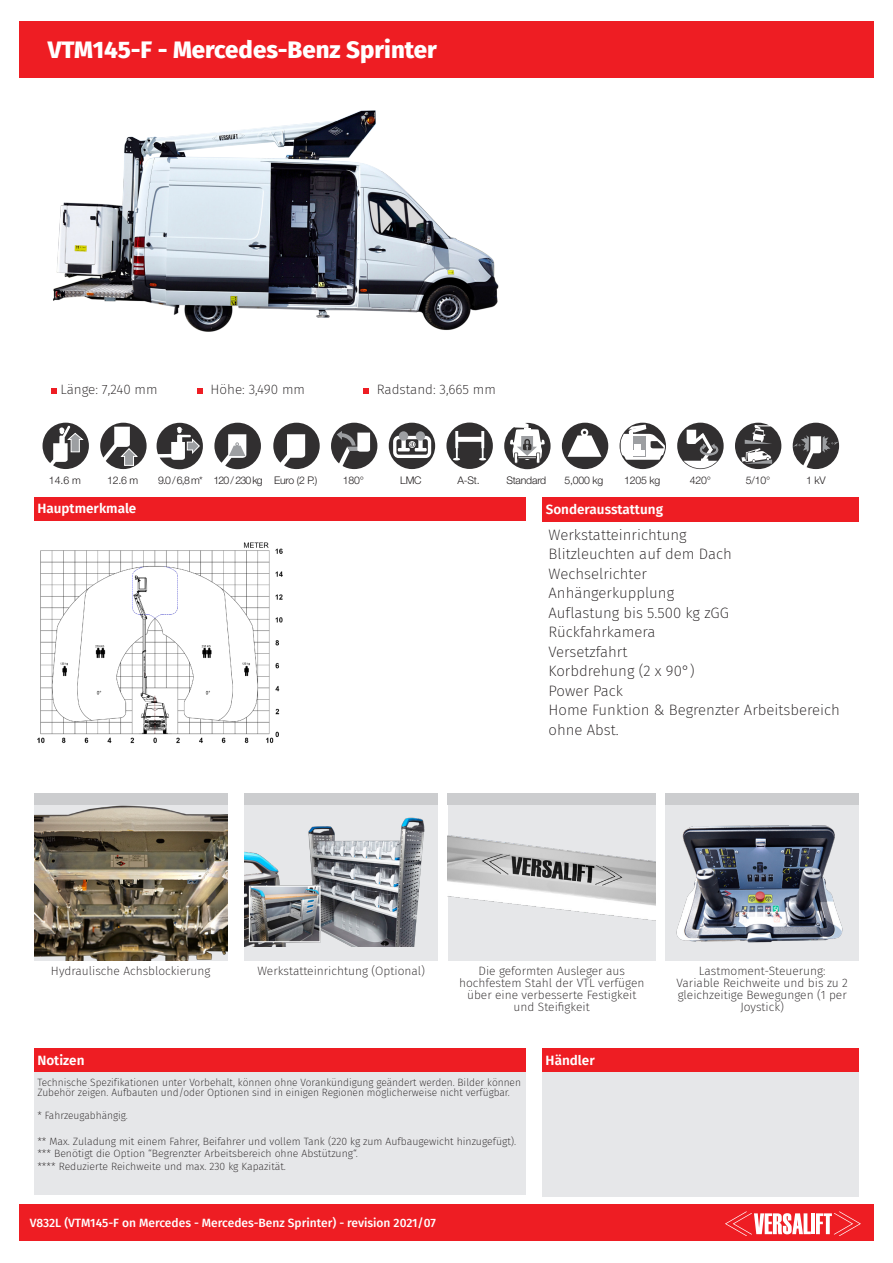
<style>
.page{position:relative;width:893px;height:1263px;background:#fff}
.page>*{position:absolute;margin:0;border:0;box-sizing:border-box;transform-origin:0 0}
.t1{font:800 24px "Fira Sans";color:#fff}
.Paragraph_Style_1{font:200 15px/19.5px "Fira Sans";color:#231f20}
.t2{font:600 13.5px "Fira Sans";color:#fff}
.t3{font:200 13.5px "Fira Sans";color:#231f20}
.t4{font:200 12px/12px "Fira Sans";color:#231f20;text-align:center}
.t5{font:500 12px "Fira Sans";color:#fff}
.Paragraph_Style_1-2{font:200 10.5px/10.5px "Fira Sans";color:#231f20}
.t6{font:300 10.5px "Helvetica Neue LT Std";letter-spacing:-.02em;color:#231f20}
</style>
<div class="page">
<div style="left:19px;top:1204px;width:855px;height:37px;background:#ee1d23"></div>
<svg style="left:725px;top:1211px;width:136px;height:25px"></svg>
<svg style="left:43px;top:423px;width:46px;height:46px"></svg>
<svg style="left:100px;top:423px;width:47px;height:46px"></svg>
<svg style="left:157px;top:423px;width:46px;height:46px"></svg>
<svg style="left:214px;top:423px;width:47px;height:46px"></svg>
<svg style="left:273px;top:423px;width:47px;height:46px"></svg>
<svg style="left:331px;top:423px;width:46px;height:46px"></svg>
<div style="left:389px;top:423px;width:46px;height:46px;background:#312f30;border-radius:50%"></div>
<div style="left:393px;top:436px;width:38px;height:22px;border:3px solid #fff;border-radius:4px"></div>
<div style="left:399px;top:431px;width:9px;height:10px;background:#9d9fa2;border-radius:50%"></div>
<div style="left:416px;top:431px;width:9px;height:10px;background:#9d9fa2;border-radius:50%"></div>
<svg style="left:398px;top:434px;width:29px;height:17px"></svg>
<div style="left:446px;top:422px;width:47px;height:47px;background:#312f30;border-radius:50%"></div>
<svg style="left:453px;top:431px;width:33px;height:29px"></svg>
<svg style="left:504px;top:423px;width:47px;height:46px"></svg>
<div style="left:562px;top:423px;width:46px;height:46px;background:#312f30;border-radius:50%"></div>
<svg style="left:567px;top:429px;width:34px;height:28px"></svg>
<div style="left:620px;top:423px;width:46px;height:46px;background:#312f30;border-radius:50%"></div>
<svg style="left:620px;top:424px;width:45px;height:36px"></svg>
<div style="left:633px;top:436px;width:12px;height:21px;background:#9d9fa2"></div>
<div style="left:638px;top:450px;width:7px;height:6px;background:#fff"></div>
<div style="left:631px;top:450px;width:7px;height:6px;background:#fff"></div>
<div style="left:634px;top:444px;width:7px;height:6px;background:#fff"></div>
<div style="left:677px;top:423px;width:47px;height:46px;background:#312f30;border-radius:50%"></div>
<svg style="left:683px;top:430px;width:35px;height:38px"></svg>
<svg style="left:735px;top:423px;width:46px;height:46px"></svg>
<svg style="left:793px;top:423px;width:46px;height:46px"></svg>
<img style="left:53px;top:110px;width:446px;height:222px">
<div style="left:542px;top:497px;width:317px;height:24px;background:#ee1d23"></div>
<div style="left:542px;top:1049px;width:317px;height:24px;background:#ee1d23"></div>
<div style="left:34px;top:497px;width:491px;height:24px;background:#ee1d23"></div>
<div style="left:34px;top:1049px;width:491px;height:24px;background:#ee1d23"></div>
<div style="left:34px;top:1073px;width:491px;height:122px;background:#e6e7e9"></div>
<img style="left:37px;top:542px;width:246px;height:202px">
<img style="left:34px;top:804px;width:193px;height:156px">
<div style="left:244px;top:804px;width:194px;height:156px;background:#e6e7e9"></div>
<img style="left:244px;top:818px;width:181px;height:129px">
<div style="left:448px;top:793px;width:207px;height:167px;background:#e6e7e9"></div>
<img style="left:448px;top:835px;width:207px;height:86px">
<div style="left:665px;top:804px;width:194px;height:156px;background:#e6e7e9"></div>
<img style="left:676px;top:825px;width:167px;height:118px">
<div style="left:19px;top:21px;width:855px;height:56px;background:#ee1d23"></div>
<div style="left:244px;top:793px;width:194px;height:11px;background:#cccdcf"></div>
<div style="left:34px;top:793px;width:193px;height:11px;background:#cccdcf"></div>
<div style="left:447px;top:793px;width:208px;height:11px;background:#cccdcf"></div>
<div style="left:665px;top:793px;width:194px;height:11px;background:#cccdcf"></div>
<svg style="left:51px;top:388px;width:6px;height:6px"></svg>
<svg style="left:197px;top:388px;width:6px;height:6px"></svg>
<svg style="left:363px;top:388px;width:6px;height:6px"></svg>
<div style="left:542px;top:1072px;width:317px;height:124px;background:#e6e7e9"></div>
<p class="t1" style="left:48px;top:29px;width:390px">VTM145-F - Mercedes-Benz Sprinter</p>
<p class="t3" style="left:60px;top:380px;width:99px">Länge: 7,240 mm</p>
<p class="t3" style="left:210px;top:380px;width:96px">Höhe: 3,490 mm</p>
<p class="t3" style="left:377px;top:380px;width:121px">Radstand: 3,665 mm</p>
<p class="t6" style="left:49px;top:474px;width:34px">14.6 m</p>
<p class="t6" style="left:107px;top:474px;width:33px">12.6 m</p>
<p class="t6" style="left:158px;top:474px;width:46px">9.0 / 6,8 m*</p>
<p class="t6" style="left:214px;top:474px;width:51px">120 / 230 kg</p>
<p class="t6" style="left:274px;top:474px;width:45px">Euro (2 P.)</p>
<p class="t6" style="left:343px;top:474px;width:23px">180°</p>
<p class="t6" style="left:400px;top:474px;width:23px">LMC</p>
<p class="t6" style="left:458px;top:474px;width:24px">A-St.</p>
<p class="t6" style="left:506px;top:474px;width:41px">Standard</p>
<p class="t6" style="left:565px;top:474px;width:40px">5,000 kg</p>
<p class="t6" style="left:624px;top:474px;width:38px">1205 kg</p>
<p class="t6" style="left:690px;top:474px;width:23px">420°</p>
<p class="t6" style="left:746px;top:474px;width:26px">5/10°</p>
<p class="t6" style="left:806px;top:474px;width:21px">1 kV</p>
<p class="t2" style="left:37px;top:497px;width:100px">Hauptmerkmale</p>
<p class="t2" style="left:546px;top:498px;width:119px">Sonderausstattung</p>
<p class="Paragraph_Style_1" style="left:549px;top:525px;width:140px">Werkstatteinrichtung</p>
<p class="Paragraph_Style_1" style="left:549px;top:544px;width:185px">Blitzleuchten auf dem Dach</p>
<p class="Paragraph_Style_1" style="left:549px;top:564px;width:100px">Wechselrichter</p>
<p class="Paragraph_Style_1" style="left:549px;top:583px;width:127px">Anhängerkupplung</p>
<p class="Paragraph_Style_1" style="left:549px;top:603px;width:182px">Auflastung bis 5.500 kg zGG</p>
<p class="Paragraph_Style_1" style="left:549px;top:622px;width:109px">Rückfahrkamera</p>
<p class="Paragraph_Style_1" style="left:549px;top:642px;width:80px">Versetzfahrt</p>
<p class="Paragraph_Style_1" style="left:549px;top:661px;width:147px">Korbdrehung (2 x 90°)</p>
<p class="Paragraph_Style_1" style="left:549px;top:681px;width:76px">Power Pack</p>
<p class="Paragraph_Style_1" style="left:549px;top:700px;width:293px">Home Funktion &amp; Begrenzter Arbeitsbereich ohne Abst.</p>
<p class="t4" style="left:51px;top:965px;width:161px">Hydraulische Achsblockierung</p>
<p class="t4" style="left:257px;top:965px;width:169px">Werkstatteinrichtung (Optional)</p>
<p class="t4" style="left:459px;top:965px;width:187px">Die geformten Ausleger aus hochfestem Stahl der VTL verfügen über eine verbesserte Festigkeit und Steifigkeit</p>
<p class="t4" style="left:676px;top:965px;width:173px">Lastmoment-Steuerung:<br>Variable Reichweite und bis zu 2 gleichzeitige Bewegungen (1 per<br>Joystick)</p>
<p class="t2" style="left:37px;top:1049px;width:49px">Notizen</p>
<p class="t2" style="left:546px;top:1049px;width:51px">Händler</p>
<p class="Paragraph_Style_1-2" style="left:37px;top:1077px;width:485px">Technische Spezifikationen unter Vorbehalt, können ohne Vorankündigung geändert werden. Bilder können<br>Zubehör zeigen. Aufbauten und/oder Optionen sind in einigen Regionen möglicherweise nicht verfügbar.</p>
<p class="Paragraph_Style_1-2" style="left:37px;top:1110px;width:92px">* Fahrzeugabhängig.</p>
<p class="Paragraph_Style_1-2" style="left:37px;top:1135px;width:480px">** Max. Zuladung mit einem Fahrer, Beifahrer und vollem Tank (220 kg zum Aufbaugewicht hinzugefügt).</p>
<p class="Paragraph_Style_1-2" style="left:37px;top:1148px;width:322px">*** Benötigt die Option “Begrenzter Arbeitsbereich ohne Abstützung“.</p>
<p class="Paragraph_Style_1-2" style="left:37px;top:1161px;width:250px">**** Reduzierte Reichweite und max. 230 kg Kapazität.</p>
<p class="t5" style="left:30px;top:1213px;width:408px">V832L (VTM145-F on Mercedes - Mercedes-Benz Sprinter) - revision 2021/07</p>
</div>
